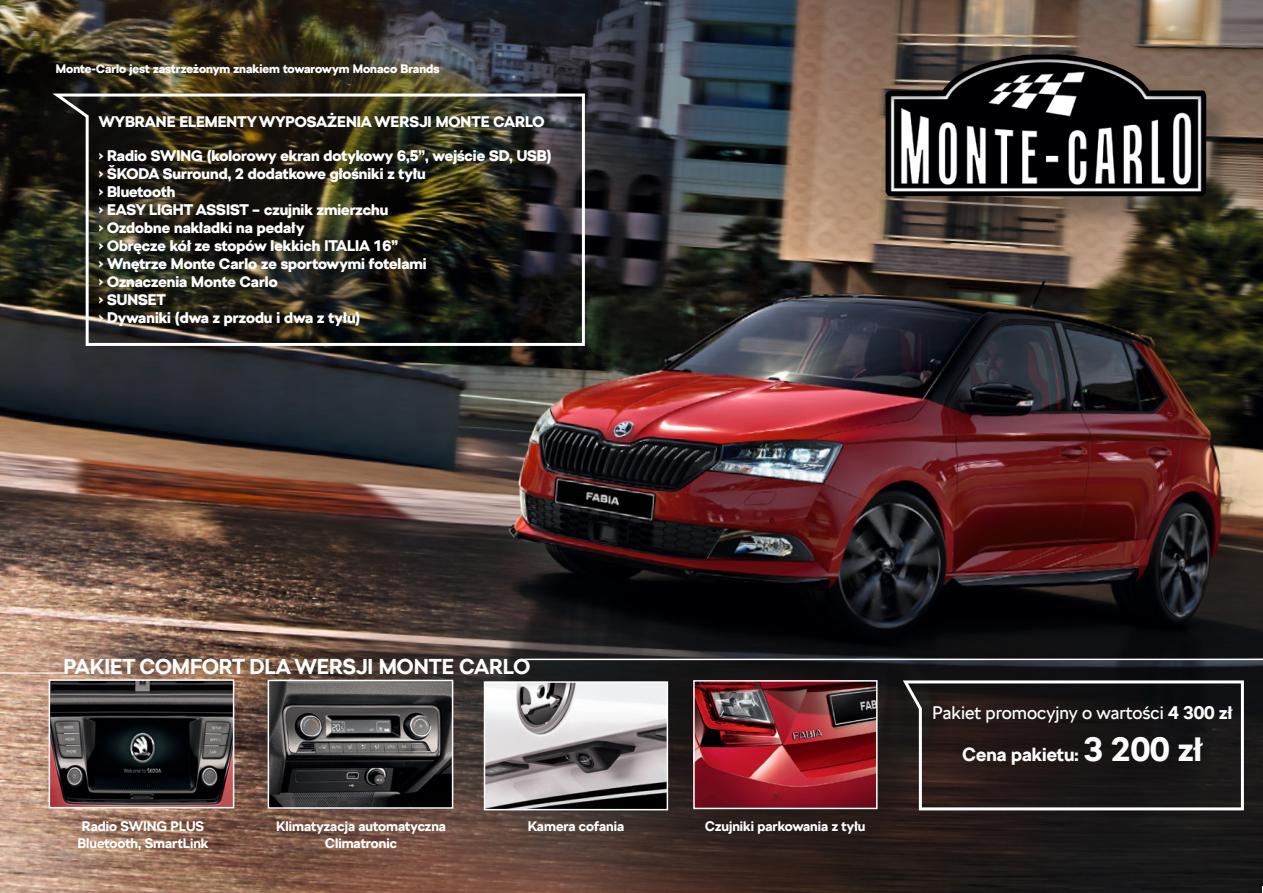
<style>
.page{position:relative;width:1263px;height:893px;background:#fff}
.page>*{position:absolute;margin:0;border:0;box-sizing:border-box;transform-origin:0 0}
._04_Subhead_17pt{font:700 21px "SKODA Next";color:#fff}
._04_Subhead_17pt-2{font:700 18.6px "SKODA Next";color:#fff}
._04_Subhead_17pt-3{font:17.85px "SKODA Next";color:#fff}
._04_Subhead_17pt-4{font:900 15px "SKODA Next";color:#fff}
._04_Subhead_17pt-5{font:700 13.5px/16.2px "SKODA Next";color:#fff;text-align:center}
._04_Subhead_17pt-6{font:900 12px "SKODA Next";color:#fff}
.s1{font-size:13.5px}
.s2{font-weight:700}
.s3{font-size:32.85px}
</style>
<div class="page">
<img style="left:0;top:0;width:1263px;height:893px">
<img style="left:53px;top:91px;width:533px;height:256px">
<svg style="left:901px;top:678px;width:344px;height:134px;background:#292323"></svg>
<hr style="left:524px;top:659px;width:739px;height:1px;background:#fff">
<hr style="left:0;top:672px;width:67px;height:2px;background:#fff">
<img style="left:696px;top:683px;width:178px;height:123px">
<div style="left:693px;top:680px;width:184px;height:129px;border:2px solid #fff"></div>
<img style="left:271px;top:683px;width:179px;height:123px">
<div style="left:268px;top:680px;width:185px;height:129px;border:2px solid #fff"></div>
<img style="left:487px;top:684px;width:178px;height:123px">
<div style="left:484px;top:681px;width:184px;height:129px;border:2px solid #fff"></div>
<div style="left:887px;top:60px;width:348px;height:169px;background:#231f20;opacity:.34"></div>
<svg style="left:885px;top:53px;width:324px;height:146px;fill:#020205"></svg>
<img style="left:52px;top:682px;width:179px;height:123px">
<div style="left:49px;top:679px;width:185px;height:129px;border:2px solid #fff"></div>
<p class="_04_Subhead_17pt-6" style="left:56px;top:60px;width:385px">Monte-Carlo jest zastrzeżonym znakiem towarowym Monaco Brands</p>
<p class="_04_Subhead_17pt-4" style="left:99px;top:111px;width:447px">WYBRANE ELEMENTY WYPOSAŻENIA WERSJI MONTE CARLO</p>
<p class="_04_Subhead_17pt-4" style="left:99px;top:145px;width:454px"><span class="s1">•</span> Radio SWING (kolorowy ekran dotykowy 6,5”, wejście SD, USB)</p>
<p class="_04_Subhead_17pt-4" style="left:99px;top:163px;width:328px"><span class="s1">•</span> ŠKODA Surround, 2 dodatkowe głośniki z tyłu</p>
<p class="_04_Subhead_17pt-4" style="left:99px;top:181px;width:78px"><span class="s1">•</span> Bluetooth</p>
<p class="_04_Subhead_17pt-4" style="left:99px;top:199px;width:291px"><span class="s1">•</span> EASY LIGHT ASSIST – czujnik zmierzchu</p>
<p class="_04_Subhead_17pt-4" style="left:99px;top:217px;width:207px"><span class="s1">•</span> Ozdobne nakładki na pedały</p>
<p class="_04_Subhead_17pt-4" style="left:99px;top:235px;width:301px"><span class="s1">•</span> Obręcze kół ze stopów lekkich ITALIA 16”</p>
<p class="_04_Subhead_17pt-4" style="left:99px;top:253px;width:329px"><span class="s1">•</span> Wnętrze Monte Carlo ze sportowymi fotelami</p>
<p class="_04_Subhead_17pt-4" style="left:99px;top:271px;width:180px"><span class="s1">•</span> Oznaczenia Monte Carlo</p>
<p class="_04_Subhead_17pt-4" style="left:99px;top:289px;width:69px"><span class="s1">•</span> SUNSET</p>
<p class="_04_Subhead_17pt-4" style="left:99px;top:307px;width:263px"><span class="s1">•</span> Dywaniki (dwa z przodu i dwa z tyłu)</p>
<p class="_04_Subhead_17pt" style="left:64px;top:652px;width:468px">PAKIET COMFORT DLA WERSJI MONTE CARLO</p>
<p class="_04_Subhead_17pt-5" style="left:82px;top:819px;width:124px">Radio SWING PLUS</p>
<p class="_04_Subhead_17pt-5" style="left:77px;top:835px;width:133px">Bluetooth, SmartLink</p>
<p class="_04_Subhead_17pt-5" style="left:276px;top:819px;width:171px">Klimatyzacja automatyczna<br>Climatronic</p>
<p class="_04_Subhead_17pt-5" style="left:528px;top:819px;width:98px">Kamera cofania</p>
<p class="_04_Subhead_17pt-5" style="left:705px;top:819px;width:162px">Czujniki parkowania z tyłu</p>
<p class="_04_Subhead_17pt-3" style="left:932px;top:701px;width:301px">Pakiet promocyjny o wartości <span class="s2">4 300 zł</span></p>
<p class="_04_Subhead_17pt-2" style="left:962px;top:742px;width:241px">Cena pakietu: <span class="s3">3 200 zł</span></p>
</div>
